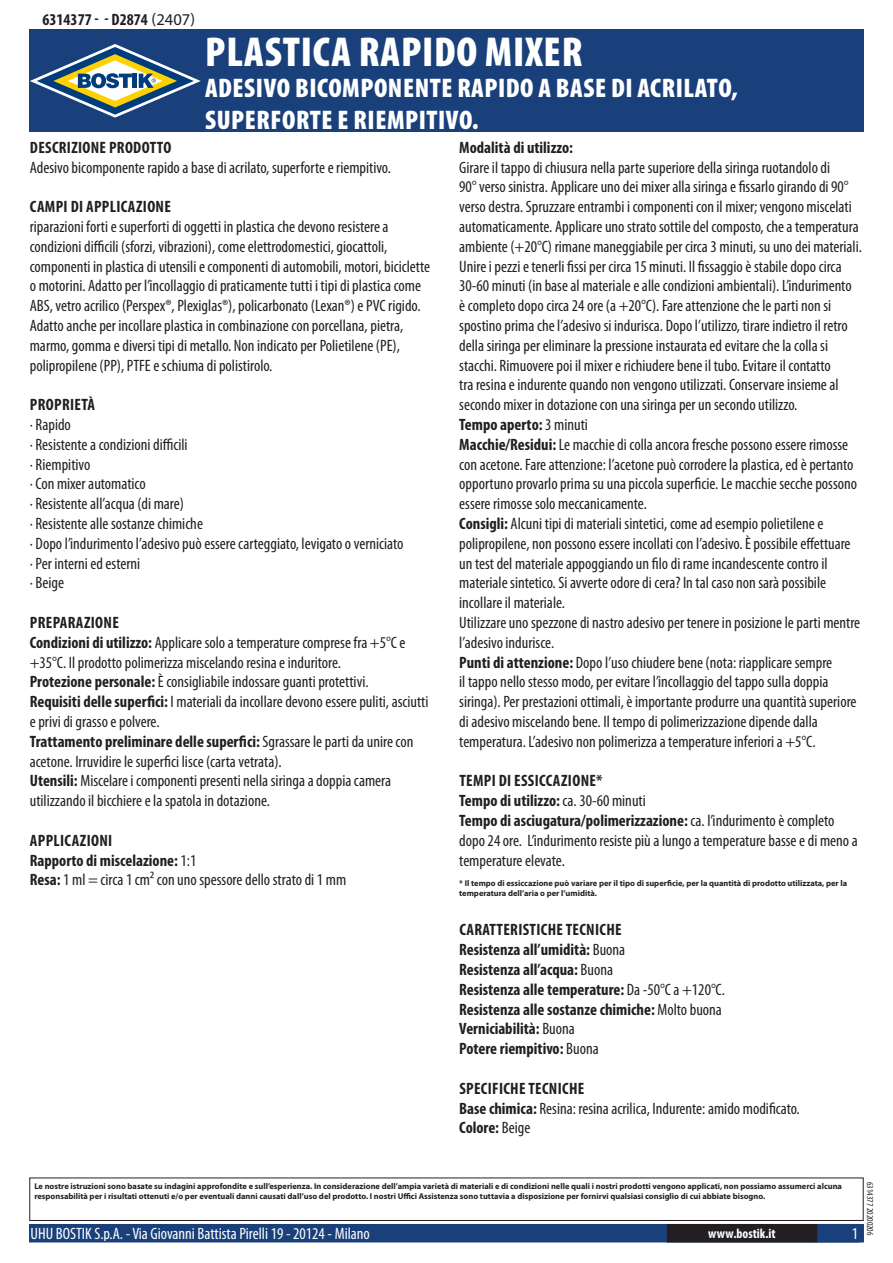
<style>
.page{position:relative;width:893px;height:1263px;background:#fff}
.page>*{position:absolute;margin:0;border:0;box-sizing:border-box;transform-origin:0 0}
.t1{font:900 condensed 42px "Myriad Pro";letter-spacing:.02em;color:#fff}
.t2{font:900 condensed 27px/32.4px "Myriad Pro";letter-spacing:.02em;color:#fff}
.t3{font:condensed 16.5px/19.8px "Myriad Pro";color:#231f20}
.t4{font:700 condensed 16.5px/19.8px "Myriad Pro";color:#231f20}
.t5{font:condensed 16.5px "Myriad Pro";color:#fff}
.t6{font:700 condensed 16.5px "Myriad Pro";letter-spacing:.02em;color:#231f20}
.t7{font:700 condensed 13.5px "Myriad Pro";letter-spacing:.015em;color:#fff}
.t8{font:condensed 9px "Myriad Pro";color:#231f20}
.t9{font:700 8.4px/10.1px "Myriad Pro";color:#231f20}
.s1{font-weight:400;font-stretch:normal}
.s2{font-weight:700}
.s3{font-weight:400}
</style>
<div class="page">
<div style="left:30px;top:1225px;width:833px;height:17px;background:#19407a"></div>
<div style="left:29px;top:1224px;width:835px;height:18px;border:2px solid #19407a"></div>
<div style="left:816px;top:1224px;width:44px;height:18px;border:2px solid #19407a"></div>
<div style="left:668px;top:1225px;width:148px;height:17px;background:#231f20"></div>
<div style="left:667px;top:1224px;width:150px;height:18px;border:2px solid #231f20"></div>
<div style="left:29px;top:1177px;width:835px;height:44px;border:1px solid #231f20"></div>
<div style="left:30px;top:30px;width:834px;height:102px;background:#19407a"></div>
<svg style="left:30px;top:44px;width:171px;height:74px"></svg>
<p class="t4" style="left:43px;top:9px;width:154px">6314377 - - D2874 <span class="s1">(2407)</span></p>
<h1 class="t1" style="left:205px;top:25px;width:379px">PLASTICA RAPIDO MIXER</h1>
<h2 class="t2" style="left:205px;top:71px;width:534px">ADESIVO BICOMPONENTE RAPIDO A BASE DI ACRILATO,<br>SUPERFORTE E RIEMPITIVO.</h2>
<p class="t6" style="left:30px;top:137px;width:143px">Descrizione prodotto</p>
<p class="t3" style="left:30px;top:157px;width:363px">Adesivo bicomponente rapido a base di acrilato, superforte e riempitivo.</p>
<p class="t6" style="left:30px;top:196px;width:143px">Campi di applicazione</p>
<p class="t3" style="left:30px;top:216px;width:402px">riparazioni forti e superforti di oggetti in plastica che devono resistere a condizioni difficili (sforzi, vibrazioni), come elettrodomestici, giocattoli, componenti in plastica di utensili e componenti di automobili, motori, biciclette o motorini. Adatto per l’incollaggio di praticamente tutti i tipi di plastica come ABS, vetro acrilico (Perspex®, Plexiglas®), policarbonato (Lexan®) e PVC rigido.<br>Adatto anche per incollare plastica in combinazione con porcellana, pietra, marmo, gomma e diversi tipi di metallo. Non indicato per Polietilene (PE), polipropilene (PP), PTFE e schiuma di polistirolo.</p>
<p class="t6" style="left:30px;top:394px;width:67px">Proprietà</p>
<p class="t3" style="left:30px;top:414px;width:375px">· Rapido<br>· Resistente a condizioni difficili<br>· Riempitivo<br>· Con mixer automatico<br>· Resistente all’acqua (di mare)<br>· Resistente alle sostanze chimiche<br>· Dopo l’indurimento l’adesivo può essere carteggiato, levigato o verniciato · Per interni ed esterni<br>· Beige</p>
<p class="t3" style="left:30px;top:612px;width:400px"><span class="s2">Preparazione<br>Condizioni di utilizzo:</span> Applicare solo a temperature comprese fra +5°C e +35°C. Il prodotto polimerizza miscelando resina e induritore.<br><span class="s2">Protezione personale:</span> È consigliabile indossare guanti protettivi.<br><span class="s2">Requisiti delle superfici:</span> I materiali da incollare devono essere puliti, asciutti e privi di grasso e polvere.<br><span class="s2">Trattamento preliminare delle superfici:</span> Sgrassare le parti da unire con acetone. Irruvidire le superfici lisce (carta vetrata).<br><span class="s2">Utensili:</span> Miscelare i componenti presenti nella siringa a doppia camera utilizzando il bicchiere e la spatola in dotazione.</p>
<p class="t3" style="left:30px;top:830px;width:318px"><span class="s2">Applicazioni<br>Rapporto di miscelazione:</span> 1:1<br><span class="s2">Resa:</span> 1 ml = circa 1 cm² con uno spessore dello strato di 1 mm</p>
<p class="t4" style="left:459px;top:137px;width:115px">Modalità di utilizzo:</p>
<p class="t3" style="left:459px;top:157px;width:404px">Girare il tappo di chiusura nella parte superiore della siringa ruotandolo di<br>90° verso sinistra. Applicare uno dei mixer alla siringa e fissarlo girando di 90° verso destra. Spruzzare entrambi i componenti con il mixer; vengono miscelati automaticamente. Applicare uno strato sottile del composto, che a temperatura ambiente (+20°C) rimane maneggiabile per circa 3 minuti, su uno dei materiali.<br>Unire i pezzi e tenerli fissi per circa 15 minuti. Il fissaggio è stabile dopo circa 30-60 minuti (in base al materiale e alle condizioni ambientali). L’indurimento<br>è completo dopo circa 24 ore (a +20°C). Fare attenzione che le parti non si spostino prima che l’adesivo si indurisca. Dopo l’utilizzo, tirare indietro il retro della siringa per eliminare la pressione instaurata ed evitare che la colla si stacchi. Rimuovere poi il mixer e richiudere bene il tubo. Evitare il contatto<br>tra resina e indurente quando non vengono utilizzati. Conservare insieme al secondo mixer in dotazione con una siringa per un secondo utilizzo.<br><span class="s2">Tempo aperto:</span> 3 minuti<br><span class="s2">Macchie/Residui:</span> Le macchie di colla ancora fresche possono essere rimosse con acetone. Fare attenzione: l’acetone può corrodere la plastica, ed è pertanto opportuno provarlo prima su una piccola superficie. Le macchie secche possono essere rimosse solo meccanicamente.<br><span class="s2">Consigli:</span> Alcuni tipi di materiali sintetici, come ad esempio polietilene e polipropilene, non possono essere incollati con l’adesivo. È possibile effettuare un test del materiale appoggiando un filo di rame incandescente contro il materiale sintetico. Si avverte odore di cera? In tal caso non sarà possibile incollare il materiale.<br>Utilizzare uno spezzone di nastro adesivo per tenere in posizione le parti mentre l’adesivo indurisce.<br><span class="s2">Punti di attenzione:</span> Dopo l’uso chiudere bene (nota: riapplicare sempre<br>il tappo nello stesso modo, per evitare l’incollaggio del tappo sulla doppia siringa). Per prestazioni ottimali, è importante produrre una quantità superiore di adesivo miscelando bene. Il tempo di polimerizzazione dipende dalla temperatura. L’adesivo non polimerizza a temperature inferiori a +5°C.</p>
<p class="t3" style="left:459px;top:771px;width:400px"><span class="s2">Tempi di essiccazione*<br>Tempo di utilizzo:</span> ca. 30-60 minuti<br><span class="s2">Tempo di asciugatura/polimerizzazione:</span> ca. l’indurimento è completo dopo 24 ore. L’indurimento resiste più a lungo a temperature basse e di meno a temperature elevate.</p>
<p class="t9" style="left:459px;top:878px;width:389px">* Il tempo di essiccazione può variare per il tipo di superficie, per la quantità di prodotto utilizzata, per la temperatura dell’aria o per l’umidità.</p>
<p class="t4" style="left:459px;top:920px;width:267px">Caratteristiche Tecniche<br>Resistenza all’umidità: <span class="s3">Buona<br></span>Resistenza all’acqua: <span class="s3">Buona<br></span>Resistenza alle temperature: <span class="s3">Da -50°C a +120°C.<br></span>Resistenza alle sostanze chimiche: <span class="s3">Molto buona </span>Verniciabilità: <span class="s3">Buona<br></span>Potere riempitivo: <span class="s3">Buona</span></p>
<p class="t3" style="left:459px;top:1078px;width:342px"><span class="s2">Specifiche tecniche<br>Base chimica:</span> Resina: resina acrilica, Indurente: amido modificato.<br><span class="s2">Colore:</span> Beige</p>
<p class="t9" style="left:34px;top:1181px;width:809px">Le nostre istruzioni sono basate su indagini approfondite e sull’esperienza. In considerazione dell’ampia varietà di materiali e di condizioni nelle quali i nostri prodotti vengono applicati, non possiamo assumerci alcuna responsabilità per i risultati ottenuti e/o per eventuali danni causati dall’uso del prodotto. I nostri Uffici Assistenza sono tuttavia a disposizione per fornirvi qualsiasi consiglio di cui abbiate bisogno.</p>
<p class="t5" style="left:31px;top:1224px;width:341px">UHU BOSTIK S.p.A. - Via Giovanni Battista Pirelli 19 - 20124 - Milano</p>
<p class="t7" style="left:708px;top:1225px;width:69px">www.bostik.it</p>
<p class="t5" style="left:852px;top:1224px;width:8px">1</p>
<p class="t8" style="left:875px;top:1182px;width:55px;rotate:90deg">6314377 20200206</p>
</div>
